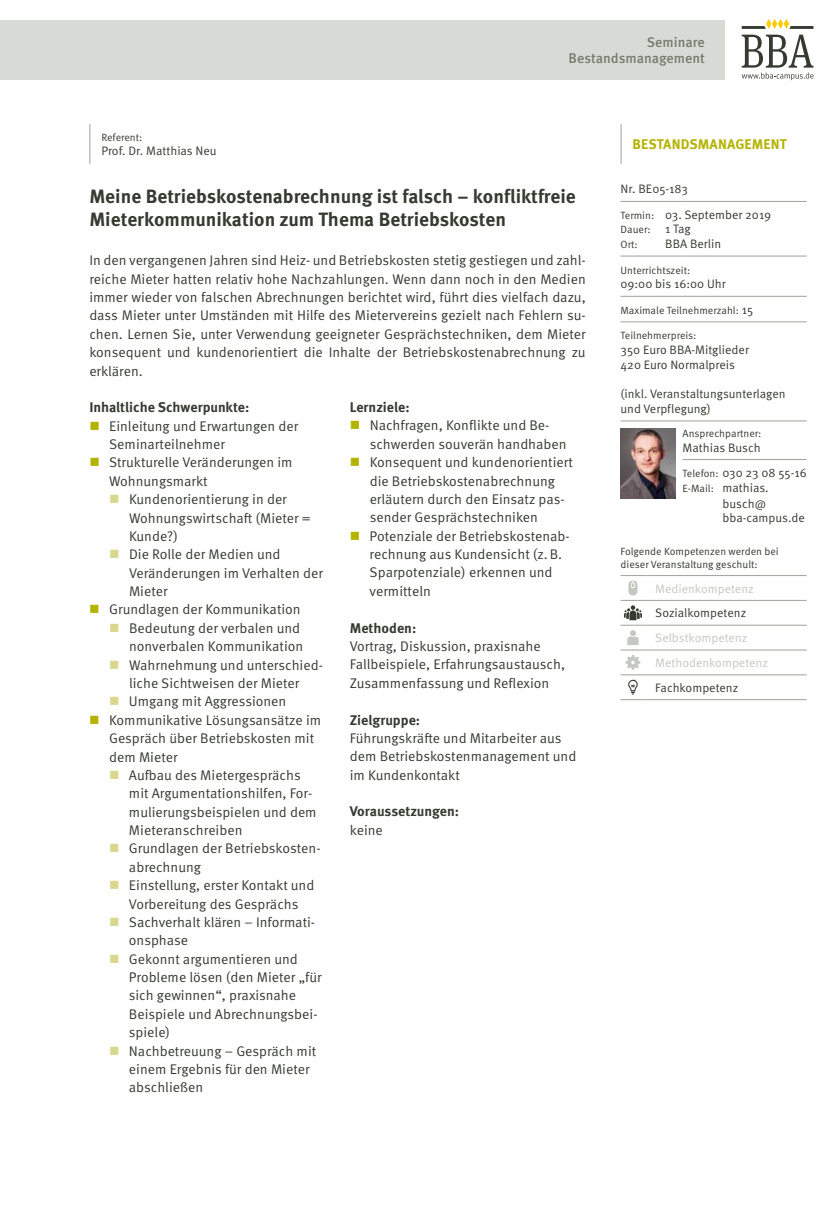
<style>
.page{position:relative;width:839px;height:1216px;background:#fff}
.page>*{position:absolute;margin:0;border:0;box-sizing:border-box;transform-origin:0 0}
.t1{font:700 19.25px/23.1px "Meta OT";color:#363b31}
.t2{font:14px/18.4px "Meta OT Norm";color:#363b31}
.t3{font:700 14px "Meta OT";color:#363b31}
.t4{font:500 14px/16.8px "Meta OT";color:#767b6f;text-align:right}
.t5{font:700 14px "Meta OT";letter-spacing:.01em;color:#b4b300}
.t6{font:12.25px/14.7px "Meta OT Norm";color:#363b31}
.t7{font:12.25px/24.8px "Meta OT Norm";color:#c5c8c1}
.t8{font:10.5px/14.7px "Meta OT Norm";color:#363b31}
.s1{font-size:10.5px}
.s2{font-size:12.25px}
</style>
<div class="page">
<div style="left:0;top:20px;width:724px;height:59px;background:#d8dbd5"></div>
<svg style="left:741px;top:35px;width:72px;height:45px"></svg>
<svg style="left:741px;top:19px;width:72px;height:10px"></svg>
<hr style="left:620px;top:124px;width:1px;height:40px;background:#9ea298">
<hr style="left:620px;top:201px;width:62px;height:1px;background:#9ea298">
<hr style="left:682px;top:201px;width:124px;height:1px;background:#9ea298">
<hr style="left:620px;top:255px;width:62px;height:1px;background:#9ea298">
<hr style="left:682px;top:255px;width:124px;height:1px;background:#9ea298">
<hr style="left:620px;top:296px;width:62px;height:1px;background:#9ea298">
<hr style="left:682px;top:296px;width:124px;height:1px;background:#9ea298">
<hr style="left:620px;top:321px;width:62px;height:1px;background:#9ea298">
<hr style="left:682px;top:321px;width:124px;height:1px;background:#9ea298">
<hr style="left:620px;top:420px;width:62px;height:1px;background:#9ea298">
<hr style="left:682px;top:420px;width:124px;height:1px;background:#9ea298">
<hr style="left:682px;top:459px;width:124px;height:1px;background:#9ea298">
<img style="left:620px;top:429px;width:55px;height:69px">
<hr style="left:645px;top:575px;width:161px;height:1px;background:#9ea298">
<hr style="left:645px;top:600px;width:161px;height:1px;background:#9ea298">
<hr style="left:645px;top:624px;width:161px;height:1px;background:#9ea298">
<hr style="left:645px;top:649px;width:161px;height:1px;background:#9ea298">
<hr style="left:645px;top:674px;width:161px;height:1px;background:#9ea298">
<hr style="left:645px;top:699px;width:161px;height:1px;background:#9ea298">
<svg style="left:620px;top:575px;width:25px;height:125px"></svg>
<hr style="left:89px;top:124px;width:1px;height:40px;background:#9ea298">
<p class="t4" style="left:568px;top:34px;width:138px">Seminare<br>Bestandsmanagement</p>
<p class="t8" style="left:101px;top:130px;width:43px">Referent:</p>
<p class="t6" style="left:101px;top:144px;width:117px">Prof. Dr. Matthias Neu</p>
<h1 class="t1" style="left:89px;top:185px;width:488px">Meine Betriebskostenabrechnung ist falsch – konfliktfreie<br>Mieterkommunikation zum Thema Betriebskosten</h1>
<p class="t2" style="left:89px;top:251px;width:498px;text-align:justify">In den vergangenen Jahren sind Heiz- und Betriebskosten stetig gestiegen und zahl&shy;reiche Mieter hatten relativ hohe Nachzahlungen. Wenn dann noch in den Medien immer wieder von falschen Abrechnungen berichtet wird, führt dies vielfach dazu, dass Mieter unter Umständen mit Hilfe des Mietervereins gezielt nach Fehlern su&shy;chen. Lernen Sie, unter Verwendung geeigneter Gesprächstechniken, dem Mieter konsequent und kundenorientiert die Inhalte der Betriebskostenabrechnung zu erklären.</p>
<p class="t3" style="left:89px;top:399px;width:161px">Inhaltliche Schwerpunkte:</p>
<p class="t2" style="left:109px;top:417px;width:190px">Einleitung und Erwartungen der<br>Seminarteilnehmer<br>Strukturelle Veränderungen im<br>Wohnungsmarkt</p>
<p class="t2" style="left:129px;top:490px;width:159px">Kundenorientierung in der</p>
<p class="t2" style="left:129px;top:509px;width:183px">Wohnungswirtschaft (Mieter =</p>
<p class="t2" style="left:129px;top:527px;width:50px">Kunde?)</p>
<p class="t2" style="left:129px;top:545px;width:153px">Die Rolle der Medien und</p>
<p class="t2" style="left:129px;top:564px;width:195px">Veränderungen im Verhalten der</p>
<p class="t2" style="left:129px;top:582px;width:40px">Mieter</p>
<p class="t2" style="left:109px;top:600px;width:193px">Grundlagen der Kommunikation</p>
<p class="t2" style="left:129px;top:619px;width:173px">Bedeutung der verbalen und</p>
<p class="t2" style="left:129px;top:637px;width:176px">nonverbalen Kommunikation</p>
<p class="t2" style="left:129px;top:656px;width:195px">Wahrnehmung und unterschied-</p>
<p class="t2" style="left:129px;top:674px;width:172px">liche Sichtweisen der Mieter</p>
<p class="t2" style="left:129px;top:692px;width:159px">Umgang mit Aggressionen</p>
<p class="t2" style="left:109px;top:711px;width:213px">Kommunikative Lösungsansätze im</p>
<p class="t2" style="left:109px;top:729px;width:206px">Gespräch über Betriebskosten mit</p>
<p class="t2" style="left:109px;top:747px;width:70px">dem Mieter</p>
<p class="t2" style="left:129px;top:766px;width:173px">Aufbau des Mietergesprächs</p>
<p class="t2" style="left:129px;top:784px;width:185px">mit Argumentationshilfen, For-</p>
<p class="t2" style="left:129px;top:803px;width:189px">mulierungsbeispielen und dem</p>
<p class="t2" style="left:129px;top:821px;width:115px">Mieteranschreiben</p>
<p class="t2" style="left:129px;top:839px;width:193px">Grundlagen der Betriebskosten-</p>
<p class="t2" style="left:129px;top:858px;width:74px">abrechnung</p>
<p class="t2" style="left:129px;top:876px;width:187px">Einstellung, erster Kontakt und</p>
<p class="t2" style="left:129px;top:894px;width:171px">Vorbereitung des Gesprächs</p>
<p class="t2" style="left:129px;top:913px;width:188px">Sachverhalt klären – Informati-</p>
<p class="t2" style="left:129px;top:931px;width:61px">onsphase</p>
<p class="t2" style="left:129px;top:949px;width:170px">Gekonnt argumentieren und</p>
<p class="t2" style="left:129px;top:968px;width:194px">Probleme lösen (den Mieter „für</p>
<p class="t2" style="left:129px;top:986px;width:169px">sich gewinnen“, praxisnahe</p>
<p class="t2" style="left:129px;top:1005px;width:190px">Beispiele und Abrechnungsbei-</p>
<p class="t2" style="left:129px;top:1023px;width:43px">spiele)</p>
<p class="t2" style="left:129px;top:1041px;width:189px">Nachbetreuung – Gespräch mit</p>
<p class="t2" style="left:129px;top:1060px;width:182px">einem Ergebnis für den Mieter</p>
<p class="t2" style="left:129px;top:1078px;width:76px">abschließen</p>
<p class="t3" style="left:350px;top:399px;width:61px">Lernziele:</p>
<p class="t2" style="left:369px;top:417px;width:205px">Nachfragen, Konflikte und Be&shy;schwerden souverän handhaben<br>Konsequent und kundenorientiert die Betriebskostenabrechnung erläutern durch den Einsatz pas&shy;sender Gesprächstechniken<br>Potenziale der Betriebskostenab&shy;rechnung aus Kundensicht (z.B.<br>Sparpotenziale) erkennen und vermitteln</p>
<p class="t3" style="left:350px;top:619px;width:68px">Methoden:</p>
<p class="t2" style="left:350px;top:637px;width:217px">Vortrag, Diskussion, praxisnahe<br>Fallbeispiele, Erfahrungsaustausch,<br>Zusammenfassung und Reflexion</p>
<p class="t3" style="left:350px;top:711px;width:72px">Zielgruppe:</p>
<p class="t2" style="left:350px;top:729px;width:228px">Führungskräfte und Mitarbeiter aus dem Betriebskostenmanagement und im Kundenkontakt</p>
<p class="t3" style="left:350px;top:803px;width:111px">Voraussetzungen:</p>
<p class="t2" style="left:350px;top:821px;width:35px">keine</p>
<p class="t5" style="left:632px;top:136px;width:156px">Bestandsmanagement</p>
<p class="t6" style="left:620px;top:177px;width:152px;line-height:25.2px">Nr. BE05-183<br><span class="s1">Termin:</span> 03. September 2019</p>
<p class="t8" style="left:620px;top:223px;width:72px">Dauer: <span class="s2">1 Tag<br></span>Ort:</p>
<p class="t6" style="left:665px;top:237px;width:58px">BBA Berlin</p>
<p class="t8" style="left:620px;top:263px;width:71px">Unterrichtszeit:</p>
<p class="t6" style="left:620px;top:277px;width:107px">09:00 bis 16:00 Uhr</p>
<p class="t8" style="left:620px;top:303px;width:134px">Maximale Teilnehmerzahl: <span class="s2">15</span></p>
<p class="t8" style="left:620px;top:329px;width:77px">Teilnehmerpreis:</p>
<p class="t6" style="left:620px;top:343px;width:130px">350 Euro BBA-Mitglieder<br>420 Euro Normalpreis</p>
<p class="t6" style="left:620px;top:387px;width:167px">(inkl. Veranstaltungsunterlagen und Verpflegung)</p>
<p class="t8" style="left:682px;top:426px;width:80px">Ansprechpartner:</p>
<p class="t6" style="left:682px;top:435px;width:126px;line-height:25.6px">Mathias Busch<br><span class="s1">Telefon:</span> 030 23 08 55-16</p>
<p class="t6" style="left:722px;top:481px;width:84px;text-indent:-40px"><span class="s1">E-Mail:</span> mathias. busch@ bba-campus.de</p>
<p class="t8" style="left:620px;top:545px;width:160px;line-height:12.6px">Folgende Kompetenzen werden bei dieser Veranstaltung geschult:</p>
<p class="t7" style="left:655px;top:576px;width:100px">Medienkompetenz</p>
<p class="t6" style="left:655px;top:606px;width:92px">Sozialkompetenz</p>
<p class="t7" style="left:655px;top:626px;width:114px">Selbstkompetenz<br>Methodenkompetenz</p>
<p class="t6" style="left:655px;top:680px;width:85px">Fachkompetenz</p>
</div>
